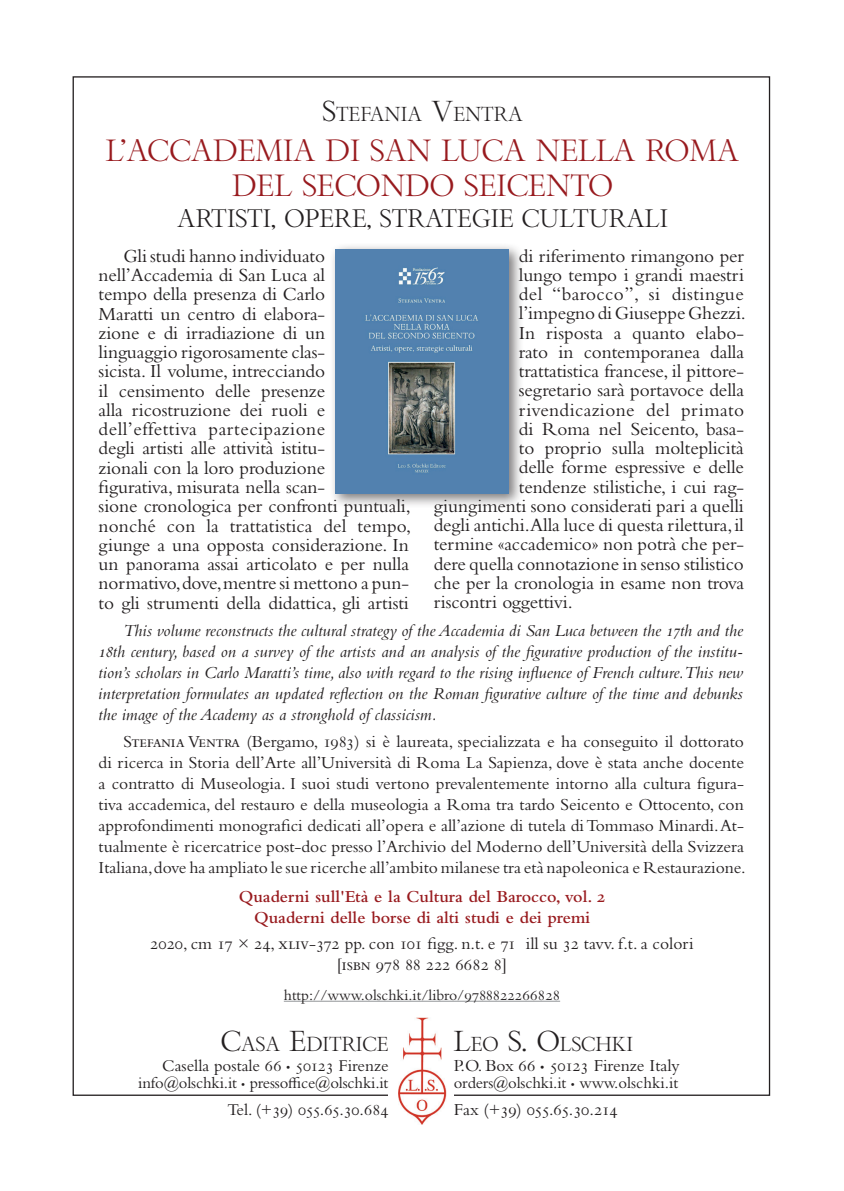
<style>
.page{position:relative;width:844px;height:1191px;background:#fff}
.page>*{position:absolute;margin:0;border:0;box-sizing:border-box;transform-origin:0 0}
.t1{font:29.75px/35px "Bembo Titling MT Std";color:#981a1e;text-align:center}
.t2{font:24.5px "Bembo Titling MT Std";color:#231f20}
.t3{font:19.6px "Bembo Titling MT Std";color:#231f20}
.t4{font:19.25px/19.2px "Bembo Std";letter-spacing:-.005em;color:#231f20}
.t5{font:19.25px "Bembo Std";letter-spacing:.025em;color:#231f20}
.t6{font:19.25px "Bembo Std";letter-spacing:.02em;color:#231f20}
.t7{font:17.5px/21px "Bembo Std";color:#231f20;text-align:justify}
.t8{font:italic 17.5px/21px "Bembo Std";color:#231f20;text-align:justify}
.t9{font:600 17.5px/21.2px "Bembo Std";color:#981a1e;text-align:center}
.t10{font:17.5px "Bembo Std";letter-spacing:-.02em;color:#231f20}
.t11{font:17.15px "Bembo Std";color:#231f20}
.t12{font:17.15px "Bembo Std";letter-spacing:-.02em;color:#231f20}
.t13{font:16.62px "Bembo Std";letter-spacing:-.01em;color:#231f20}
.t14{font:15.75px "Bembo Std";color:#231f20}
.s1{font-size:28px}
.s2{font-size:11.9px}
.s3{font-size:11.38px}
.s4{font-size:12.25px}
</style>
<div class="page">
<img style="left:398px;top:1017px;width:48px;height:107px">
<hr style="left:284px;top:1001px;width:276px;height:1px;background:#939598">
<div style="left:329px;top:242px;width:195px;height:266px;background:#231f20;opacity:.6"></div>
<img style="left:335px;top:249px;width:173px;height:245px">
<p class="t3" style="left:322px;top:102px;width:202px"><span class="s1">S</span>TEFANIA <span class="s1">V</span>ENTRA</p>
<h1 class="t1" style="left:106px;top:132px;width:634px">L’ACCADEMIA DI SAN LUCA NELLA ROMA<br>DEL SECONDO SEICENTO</h1>
<p class="t2" style="left:177px;top:203px;width:492px">ARTISTI, OPERE, STRATEGIE CULTURALI</p>
<p class="t4" style="left:99px;top:246px;width:314px;text-indent:25px">Gli studi hanno individuato nell’Accademia di San Luca al<br>tempo della presenza di Carlo<br>Maratti un centro di elabora-<br>zione e di irradiazione di un<br>linguaggio rigorosamente clas-<br>sicista. Il volume, intrecciando<br>il censimento delle presenze<br>alla ricostruzione dei ruoli e dell’effettiva partecipazione<br>degli artisti alle attività istitu-<br>zionali con la loro produzione<br>figurativa, misurata nella scan-<br>sione cronologica per confronti puntuali, nonché con la trattatistica del tempo, giunge a una opposta considerazione. In un panorama assai articolato e per nulla normativo, dove, mentre si mettono a pun&shy;to gli strumenti della didattica, gli artisti</p>
<p class="t4" style="left:518px;top:245px;width:227px">di riferimento rimangono per</p>
<p class="t4" style="left:518px;top:265px;width:227px">lungo tempo i grandi maestri</p>
<p class="t5" style="left:518px;top:283px;width:226px">del “barocco”, si distingue</p>
<p class="t4" style="left:518px;top:303px;width:228px">l’impegno di Giuseppe Ghezzi.</p>
<p class="t4" style="left:518px;top:322px;width:227px">In risposta a quanto elabo-</p>
<p class="t4" style="left:518px;top:342px;width:227px">rato in contemporanea dalla</p>
<p class="t4" style="left:518px;top:361px;width:227px">trattatistica francese, il pittore-</p>
<p class="t4" style="left:518px;top:380px;width:227px">segretario sarà portavoce della</p>
<p class="t6" style="left:518px;top:398px;width:227px">rivendicazione del primato</p>
<p class="t4" style="left:518px;top:419px;width:227px">di Roma nel Seicento, basa-</p>
<p class="t4" style="left:518px;top:438px;width:226px">to proprio sulla molteplicità</p>
<p class="t4" style="left:518px;top:457px;width:227px">delle forme espressive e delle</p>
<p class="t4" style="left:518px;top:476px;width:227px">tendenze stilistiche, i cui rag-</p>
<p class="t4" style="left:433px;top:496px;width:312px">giungimenti sono considerati pari a quelli</p>
<p class="t4" style="left:433px;top:515px;width:312px">degli antichi.Alla luce di questa rilettura, il</p>
<p class="t4" style="left:433px;top:534px;width:312px">termine «accademico» non potrà che per-</p>
<p class="t4" style="left:433px;top:553px;width:312px">dere quella connotazione in senso stilistico</p>
<p class="t4" style="left:433px;top:573px;width:312px">che per la cronologia in esame non trova</p>
<p class="t4" style="left:433px;top:592px;width:141px">riscontri oggettivi.</p>
<p class="t8" style="left:98px;top:619px;width:646px;text-indent:25px">This volume reconstructs the cultural strategy of the Accademia di San Luca between the 17th and the 18th century, based on a survey of the artists and an analysis of the figurative production of the institu&shy;tion’s scholars in Carlo Maratti’s time, also with regard to the rising influence of French culture. This new interpretation formulates an updated reflection on the Roman figurative culture of the time and debunks the image of the Academy as a stronghold of classicism.</p>
<p class="t7" style="left:99px;top:730px;width:648px;text-indent:25px">Stefania Ventra (Bergamo, 1983) si è laureata, specializzata e ha conseguito il dottorato di ricerca in Storia dell’Arte all’Università di Roma La Sapienza, dove è stata anche docente a contratto di Museologia. I suoi studi vertono prevalentemente intorno alla cultura figura&shy;tiva accademica, del restauro e della museologia a Roma tra tardo Seicento e Ottocento, con approfondimenti monografici dedicati all’opera e all’azione di tutela di Tommaso Minardi. At&shy;tualmente è ricercatrice post-doc presso l’Archivio del Moderno dell’Università della Svizzera Italiana, dove ha ampliato le sue ricerche all’ambito milanese tra età napoleonica e Restaurazione.</p>
<p class="t9" style="left:239px;top:886px;width:368px">Quaderni sull'Età e la Cultura del Barocco, vol. 2<br>Quaderni delle borse di alti studi e dei premi</p>
<p class="t7" style="left:150px;top:933px;width:544px;text-align:center">2020, cm 17 × 24, xliv-372 pp. con 101 figg. n.t. e 71 ill su 32 tavv. f.t. a colori [isbn 978 88 222 6682 8]</p>
<p class="t14" style="left:284px;top:985px;width:278px">http://www.olschki.it/libro/9788822266828</p>
<p class="t3" style="left:221px;top:1031px;width:169px"><span class="s1">C</span>ASA <span class="s1">E</span>DITRICE</p>
<p class="t11" style="left:162px;top:1055px;width:228px">Casella postale 66 <span class="s2">•</span> 50123 Firenze</p>
<p class="t13" style="left:138px;top:1073px;width:251px">info@olschki.it <span class="s3">•</span> pressoffice@olschki.it</p>
<p class="t12" style="left:227px;top:1099px;width:162px">Tel. (+39) 055.65.30.684</p>
<p class="t3" style="left:453px;top:1031px;width:181px"><span class="s1">L</span>EO <span class="s1">S. O</span>LSCHKI</p>
<p class="t7" style="left:453px;top:1054px;width:227px">P.O. Box 66 <span class="s4">•</span> 50123 Firenze Italy</p>
<p class="t13" style="left:453px;top:1073px;width:226px">orders@olschki.it <span class="s3">•</span> www.olschki.it</p>
<p class="t10" style="left:453px;top:1098px;width:165px">Fax (+39) 055.65.30.214</p>
</div>
